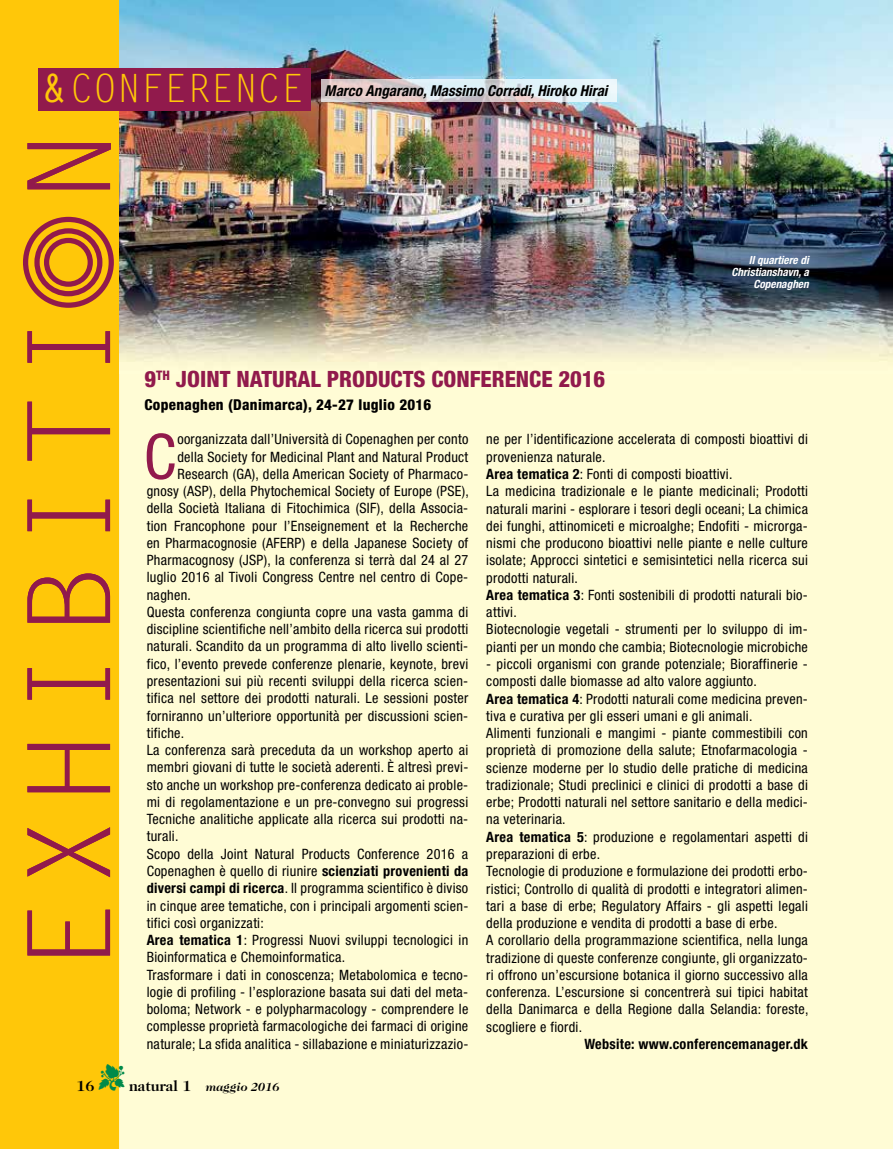
<style>
.page{position:relative;width:893px;height:1149px;background:#fff}
.page>*{position:absolute;margin:0;border:0;box-sizing:border-box;transform-origin:0 0}
.t1{font:114.75px "Letter Gothic";letter-spacing:.06em;color:#911a4c;scale:1.11 1}
.t2{font:condensed 62.55px "Helvetica Neue";color:#911a4c}
.t3{font:39px "Letter Gothic Std";color:#ffc709}
.t4{font:800 condensed 22.5px "Helvetica Neue";color:#911a4c}
.t5{font:italic 700 condensed 15px "Helvetica Neue";color:#000}
.t6{font:800 condensed 15px "Helvetica Neue";letter-spacing:.02em;color:#000}
.t7{font:700 15px "Caslon Two Twenty Four";color:#000}
.t8{font:condensed 14.25px/17.2px "Helvetica Neue";letter-spacing:.02em;color:#000}
.t9{font:700 condensed 14.25px "Helvetica Neue";letter-spacing:.02em;color:#000}
.t10{font:italic 700 12px "Caslon Two Twenty Four";color:#000}
.t11{font:italic 700 condensed 11.25px/12px "Helvetica Neue";color:#fff;text-align:right}
.s1{font-weight:700}
.s2{color:#008a4a}
.s3{font-style:normal;font-size:15px}
</style>
<div class="page">
<div style="left:0;top:0;width:893px;height:1148px;background:#fffcd5"></div>
<div style="left:0;top:0;width:119px;height:1148px;background:#ffc709"></div>
<div style="left:23px;top:217px;width:91px;height:91px;border:5px solid #911a4c;border-radius:50%"></div>
<div style="left:34px;top:228px;width:68px;height:68px;border:5px solid #911a4c;border-radius:50%"></div>
<div style="left:44px;top:238px;width:49px;height:49px;border:5px solid #911a4c;border-radius:50%"></div>
<img style="left:119px;top:0;width:773px;height:362px">
<svg style="left:321px;top:79px;width:296px;height:23px;background:#dedee1"></svg>
<div style="left:38px;top:68px;width:272px;height:43px;background:#911a4c"></div>
<h3 class="t3" style="left:43px;top:66px;width:263px"><span class="s1">&amp;</span>CONFERENCE</h3>
<p class="t5" style="left:325px;top:82px;width:284px">Marco Angarano, Massimo Corradi, Hiroko Hirai</p>
<h1 class="t1" style="left:4px;top:974px;width:763px;rotate:-90deg">EXHIBITI N</h1>
<h3 class="t4" style="left:145px;top:365px;width:462px">9<sup>th</sup> JOINT NATURAL PRODUCTS CONFERENCE 2016</h3>
<p class="t6" style="left:145px;top:395px;width:288px">Copenaghen (Danimarca), 24-27 luglio 2016</p>
<p class="t11" style="left:732px;top:254px;width:79px">Il quartiere di<br>Christianshavn, a<br>Copenaghen</p>
<h2 class="t2" style="left:144px;top:420px;width:34px">C</h2>
<p class="t8" style="left:177px;top:430px;width:292px">oorganizzata dall’Università di Copenaghen per conto</p>
<p class="t8" style="left:177px;top:447px;width:292px">della Society for Medicinal Plant and Natural Product</p>
<p class="t8" style="left:177px;top:465px;width:292px">Research (GA), della American Society of Pharmaco-</p>
<p class="t8" style="left:147px;top:482px;width:324px">gnosy (ASP), della Phytochemical Society of Europe (PSE),</p>
<p class="t8" style="left:147px;top:499px;width:323px">della Società Italiana di Fitochimica (SIF), della Associa-</p>
<p class="t8" style="left:147px;top:516px;width:323px">tion Francophone pour l’Enseignement et la Recherche</p>
<p class="t8" style="left:147px;top:534px;width:323px">en Pharmacognosie (AFERP) e della Japanese Society of</p>
<p class="t8" style="left:147px;top:551px;width:323px">Pharmacognosy (JSP), la conferenza si terrà dal 24 al 27</p>
<p class="t8" style="left:147px;top:568px;width:323px">luglio 2016 al Tivoli Congress Centre nel centro di Cope-</p>
<p class="t8" style="left:147px;top:585px;width:46px">naghen.</p>
<p class="t8" style="left:147px;top:603px;width:323px">Questa conferenza congiunta copre una vasta gamma di</p>
<p class="t8" style="left:147px;top:620px;width:323px">discipline scientifiche nell’ambito della ricerca sui prodotti</p>
<p class="t8" style="left:147px;top:637px;width:323px">naturali. Scandito da un programma di alto livello scienti-</p>
<p class="t8" style="left:147px;top:654px;width:323px">fico, l’evento prevede conferenze plenarie, keynote, brevi</p>
<p class="t8" style="left:147px;top:672px;width:323px">presentazioni sui più recenti sviluppi della ricerca scien-</p>
<p class="t8" style="left:147px;top:689px;width:323px">tifica nel settore dei prodotti naturali. Le sessioni poster</p>
<p class="t8" style="left:147px;top:706px;width:323px">forniranno un’ulteriore opportunità per discussioni scien-</p>
<p class="t8" style="left:147px;top:723px;width:39px">tifiche.</p>
<p class="t8" style="left:147px;top:741px;width:323px">La conferenza sarà preceduta da un workshop aperto ai</p>
<p class="t8" style="left:147px;top:758px;width:323px">membri giovani di tutte le società aderenti. È altresì previ-</p>
<p class="t8" style="left:147px;top:775px;width:323px">sto anche un workshop pre-conferenza dedicato ai proble-</p>
<p class="t8" style="left:147px;top:793px;width:323px">mi di regolamentazione e un pre-convegno sui progressi</p>
<p class="t8" style="left:147px;top:810px;width:323px">Tecniche analitiche applicate alla ricerca sui prodotti na-</p>
<p class="t8" style="left:147px;top:827px;width:33px">turali.</p>
<p class="t8" style="left:147px;top:844px;width:323px">Scopo della Joint Natural Products Conference 2016 a</p>
<p class="t8" style="left:147px;top:862px;width:323px">Copenaghen è quello di riunire <span class="s1">scienziati provenienti da</span></p>
<p class="t8" style="left:147px;top:879px;width:323px"><span class="s1">diversi campi di ricerca</span>. Il programma scientifico è diviso</p>
<p class="t8" style="left:147px;top:896px;width:323px">in cinque aree tematiche, con i principali argomenti scien-</p>
<p class="t8" style="left:147px;top:913px;width:119px">tifici così organizzati:</p>
<p class="t8" style="left:147px;top:931px;width:323px"><span class="s1">Area tematica 1</span>: Progressi Nuovi sviluppi tecnologici in</p>
<p class="t8" style="left:147px;top:948px;width:200px">Bioinformatica e Chemoinformatica.</p>
<p class="t8" style="left:147px;top:965px;width:323px">Trasformare i dati in conoscenza; Metabolomica e tecno-</p>
<p class="t8" style="left:147px;top:982px;width:323px">logie di profiling - l’esplorazione basata sui dati del meta-</p>
<p class="t8" style="left:147px;top:1000px;width:323px">boloma; Network - e polypharmacology - comprendere le</p>
<p class="t8" style="left:147px;top:1017px;width:323px">complesse proprietà farmacologiche dei farmaci di origine</p>
<p class="t8" style="left:147px;top:1034px;width:323px">naturale; La sfida analitica - sillabazione e miniaturizzazio-</p>
<p class="t8" style="left:486px;top:430px;width:323px">ne per l’identificazione accelerata di composti bioattivi di provenienza naturale.<br><span class="s1">Area tematica 2</span>: Fonti di composti bioattivi.<br>La medicina tradizionale e le piante medicinali; Prodotti naturali marini - esplorare i tesori degli oceani; La chimica dei funghi, attinomiceti e microalghe; Endofiti - microrga&shy;nismi che producono bioattivi nelle piante e nelle culture isolate; Approcci sintetici e semisintetici nella ricerca sui prodotti naturali.<br><span class="s1">Area tematica 3</span>: Fonti sostenibili di prodotti naturali bio&shy;attivi.<br>Biotecnologie vegetali - strumenti per lo sviluppo di im&shy;pianti per un mondo che cambia; Biotecnologie microbiche</p>
<p class="t8" style="left:486px;top:655px;width:324px">- piccoli organismi con grande potenziale; Bioraffinerie - composti dalle biomasse ad alto valore aggiunto.<br><span class="s1">Area tematica 4</span>: Prodotti naturali come medicina preven&shy;tiva e curativa per gli esseri umani e gli animali.<br>Alimenti funzionali e mangimi - piante commestibili con proprietà di promozione della salute; Etnofarmacologia - scienze moderne per lo studio delle pratiche di medicina tradizionale; Studi preclinici e clinici di prodotti a base di erbe; Prodotti naturali nel settore sanitario e della medici&shy;na veterinaria.<br><span class="s1">Area tematica 5</span>: produzione e regolamentari aspetti di preparazioni di erbe.<br>Tecnologie di produzione e formulazione dei prodotti erbo&shy;ristici; Controllo di qualità di prodotti e integratori alimen&shy;tari a base di erbe; Regulatory Affairs - gli aspetti legali della produzione e vendita di prodotti a base di erbe.<br>A corollario della programmazione scientifica, nella lunga tradizione di queste conferenze congiunte, gli organizzato&shy;ri offrono un’escursione botanica il giorno successivo alla conferenza. L’escursione si concentrerà sui tipici habitat della Danimarca e della Regione dalla Selandia: foreste, scogliere e fiordi.</p>
<p class="t9" style="left:584px;top:1034px;width:225px">Website: www.conferencemanager.dk</p>
<p class="t10" style="left:99px;top:1079px;width:182px"><span class="s2">▼</span> <span class="s3">natural 1</span> maggio 2016</p>
<p class="t7" style="left:77px;top:1077px;width:19px">16</p>
</div>
